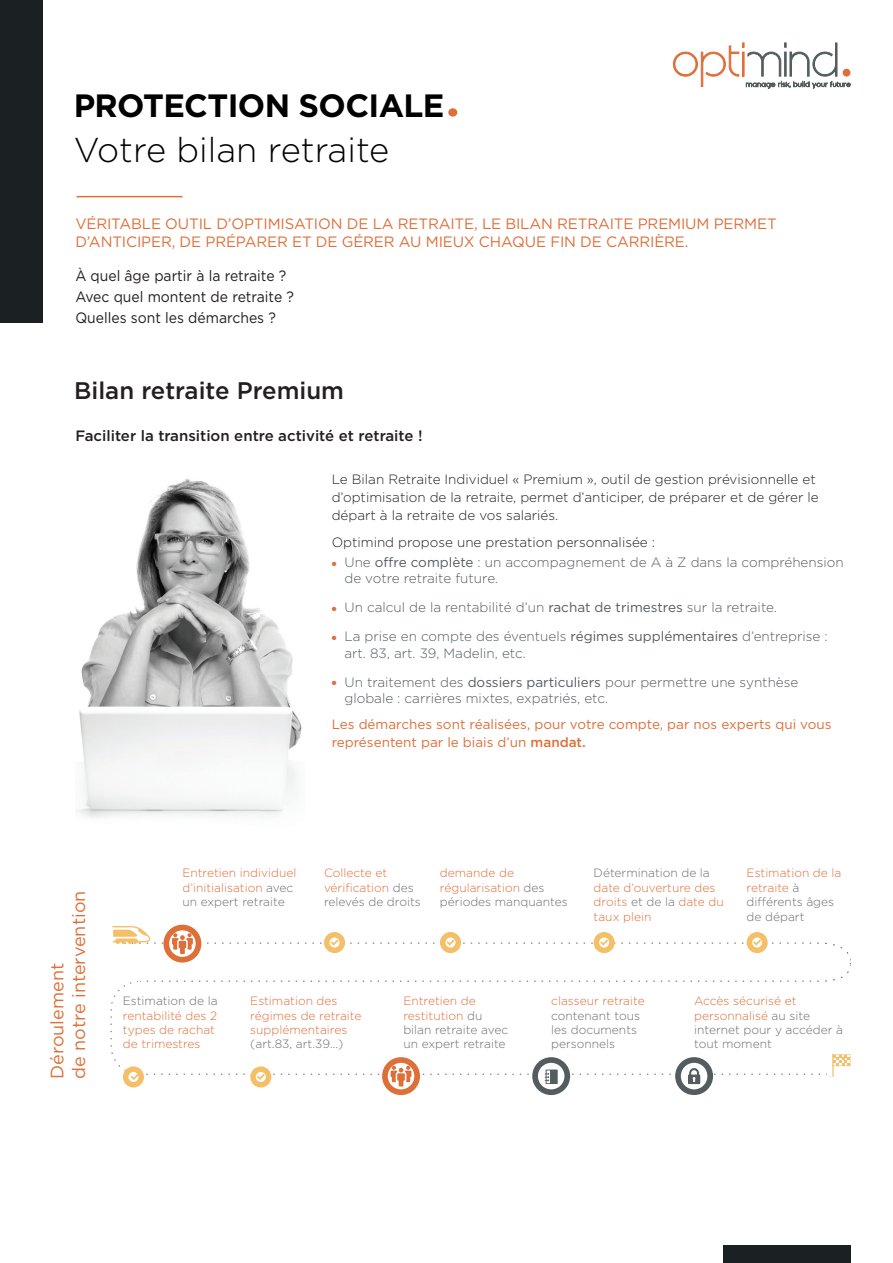
<style>
.page{position:relative;width:893px;height:1263px;background:#fff}
.page>*{position:absolute;margin:0;border:0;box-sizing:border-box;transform-origin:0 0}
.t1{font:300 34.5px "Gotham";color:#000}
.t2{font:700 32.25px "Gotham";letter-spacing:-.02em;color:#000}
.t3{font:500 24px "Gotham";color:#231f20}
.t4{font:18px/21.6px "Gotham";color:#de6f39}
.t5{font:15px/18px "Gotham";letter-spacing:-.01em;color:#de6f39}
.t6{font:15px/21px "Gotham";color:#231f20;scale:.93 1}
.t7{font:500 15px "Gotham";color:#231f20}
.t8{font:300 13.5px/16.2px "Gotham";color:#535d5f}
.t9{font:300 13.5px/18px "Gotham";color:#231f20}
.t10{font:13.5px/18px "Gotham";color:#de6f39}
.t11{font:300 12px/14.4px "Gotham";color:#de6f39}
.t12{font:300 12px/14.4px "Gotham";color:#6c6d70}
.s1{color:#de6f39}
.s2{font-weight:400}
.s3{font-weight:500}
.s4{color:#6c6d70}
</style>
<div class="page">
<div style="left:0;top:0;width:43px;height:323px;background:#1b2023"></div>
<svg style="left:673px;top:43px;width:177px;height:45px"></svg>
<div style="left:723px;top:1246px;width:127px;height:17px;background:#1b2023"></div>
<div style="left:250px;top:1066px;width:21px;height:21px;border:5px solid #f4bf68;border-radius:50%"></div>
<div style="left:123px;top:1066px;width:21px;height:21px;border:5px solid #f4bf68;border-radius:50%"></div>
<hr style="left:832px;top:1054px;width:2px;height:23px;background:#f4bf68">
<svg style="left:833px;top:1054px;width:17px;height:12px"></svg>
<svg style="left:385px;top:1060px;width:32px;height:32px"></svg>
<div style="left:382px;top:1057px;width:38px;height:38px;border:6px solid #de6f39;border-radius:50%"></div>
<svg style="left:535px;top:1060px;width:32px;height:32px"></svg>
<div style="left:532px;top:1057px;width:38px;height:38px;border:6px solid #535d5f;border-radius:50%"></div>
<svg style="left:678px;top:1060px;width:32px;height:32px"></svg>
<div style="left:675px;top:1057px;width:38px;height:38px;border:6px solid #535d5f;border-radius:50%"></div>
<svg style="left:111px;top:1052px;width:709px;height:34px"></svg>
<div style="left:163px;top:925px;width:38px;height:37px;border:6px solid #de6f39;border-radius:50%"></div>
<svg style="left:111px;top:926px;width:740px;height:78px"></svg>
<img style="left:77px;top:478px;width:225px;height:340px">
<div style="left:448px;top:108px;width:9px;height:9px;background:#de6f39;border-radius:50%"></div>
<hr style="left:77px;top:196px;width:105px;height:1px;background:#de6f39">
<h2 class="t2" style="left:74px;top:84px;width:372px">PROTECTION SOCIALE</h2>
<h1 class="t1" style="left:74px;top:128px;width:317px">Votre bilan retraite</h1>
<p class="t5" style="left:75px;top:215px;width:703px">VÉRITABLE OUTIL D’OPTIMISATION DE LA RETRAITE, LE BILAN RETRAITE PREMIUM PERMET<br>D’ANTICIPER, DE PRÉPARER ET DE GÉRER AU MIEUX CHAQUE FIN DE CARRIÈRE.</p>
<p class="t6" style="left:75px;top:265px;width:237px">À quel âge partir à la retraite ?<br>Avec quel montent de retraite ?<br>Quelles sont les démarches ?</p>
<h3 class="t3" style="left:74px;top:375px;width:271px">Bilan retraite Premium</h3>
<p class="t7" style="left:75px;top:426px;width:349px">Faciliter la transition entre activité et retraite !</p>
<p class="t9" style="left:332px;top:470px;width:489px">Le Bilan Retraite Individuel « Premium », outil de gestion prévisionnelle et d’optimisation de la retraite, permet d’anticiper, de préparer et de gérer le départ à la retraite de vos salariés.</p>
<p class="t9" style="left:332px;top:533px;width:325px">Optimind propose une prestation personnalisée :</p>
<p class="t8" style="left:344px;top:554px;width:501px;text-indent:-13px"><span class="s1">●</span> Une <span class="s2">offre complète</span> : un accompagnement de A à Z dans la compréhension de votre retraite future.</p>
<p class="t8" style="left:332px;top:599px;width:447px"><span class="s1">●</span> Un calcul de la rentabilité d’un <span class="s2">rachat de trimestres</span> sur la retraite.</p>
<p class="t8" style="left:344px;top:628px;width:485px;text-indent:-13px"><span class="s1">●</span> La prise en compte des éventuels <span class="s2">régimes supplémentaires</span> d’entreprise : art. 83, art. 39, Madelin, etc.</p>
<p class="t8" style="left:344px;top:673px;width:455px;text-indent:-13px"><span class="s1">●</span> Un traitement des <span class="s2">dossiers particuliers</span> pour permettre une synthèse globale : carrières mixtes, expatriés, etc.</p>
<p class="t10" style="left:332px;top:715px;width:501px">Les démarches sont réalisées, pour votre compte, par nos experts qui vous représentent par le biais d’un <span class="s3">mandat.</span></p>
<h3 class="t4" style="left:46px;top:1079px;width:190px;rotate:-90deg">Déroulement<br>de notre intervention</h3>
<p class="t11" style="left:182px;top:865px;width:115px">Entretien individuel d’initialisation <span class="s4">avec un expert retraite</span></p>
<p class="t11" style="left:324px;top:865px;width:98px">Collecte et vérification <span class="s4">des relevés de droits</span></p>
<p class="t11" style="left:440px;top:865px;width:129px">demande de régularisation <span class="s4">des périodes manquantes</span></p>
<p class="t12" style="left:594px;top:865px;width:118px">Détermination de la</p>
<p class="t11" style="left:594px;top:880px;width:132px">date d’ouverture des droits <span class="s4">et de la</span> date du taux plein</p>
<p class="t12" style="left:747px;top:865px;width:96px"><span class="s1">Estimation de la retraite</span> à différents âges de départ</p>
<p class="t12" style="left:123px;top:993px;width:96px">Estimation de la</p>
<p class="t11" style="left:123px;top:1008px;width:96px">rentabilité des 2 types de rachat de trimestres</p>
<p class="t11" style="left:250px;top:993px;width:113px">Estimation des régimes de retraite supplémentaires</p>
<p class="t12" style="left:250px;top:1037px;width:95px">(art.83, art.39...)</p>
<p class="t12" style="left:403px;top:993px;width:106px"><span class="s1">Entretien de restitution</span> du bilan retraite avec un expert retraite</p>
<p class="t11" style="left:551px;top:993px;width:95px">classeur retraite</p>
<p class="t12" style="left:551px;top:1008px;width:90px">contenant tous les documents personnels</p>
<p class="t12" style="left:694px;top:993px;width:151px"><span class="s1">Accès sécurisé et personnalisé</span> au site internet pour y accéder à tout moment</p>
</div>
